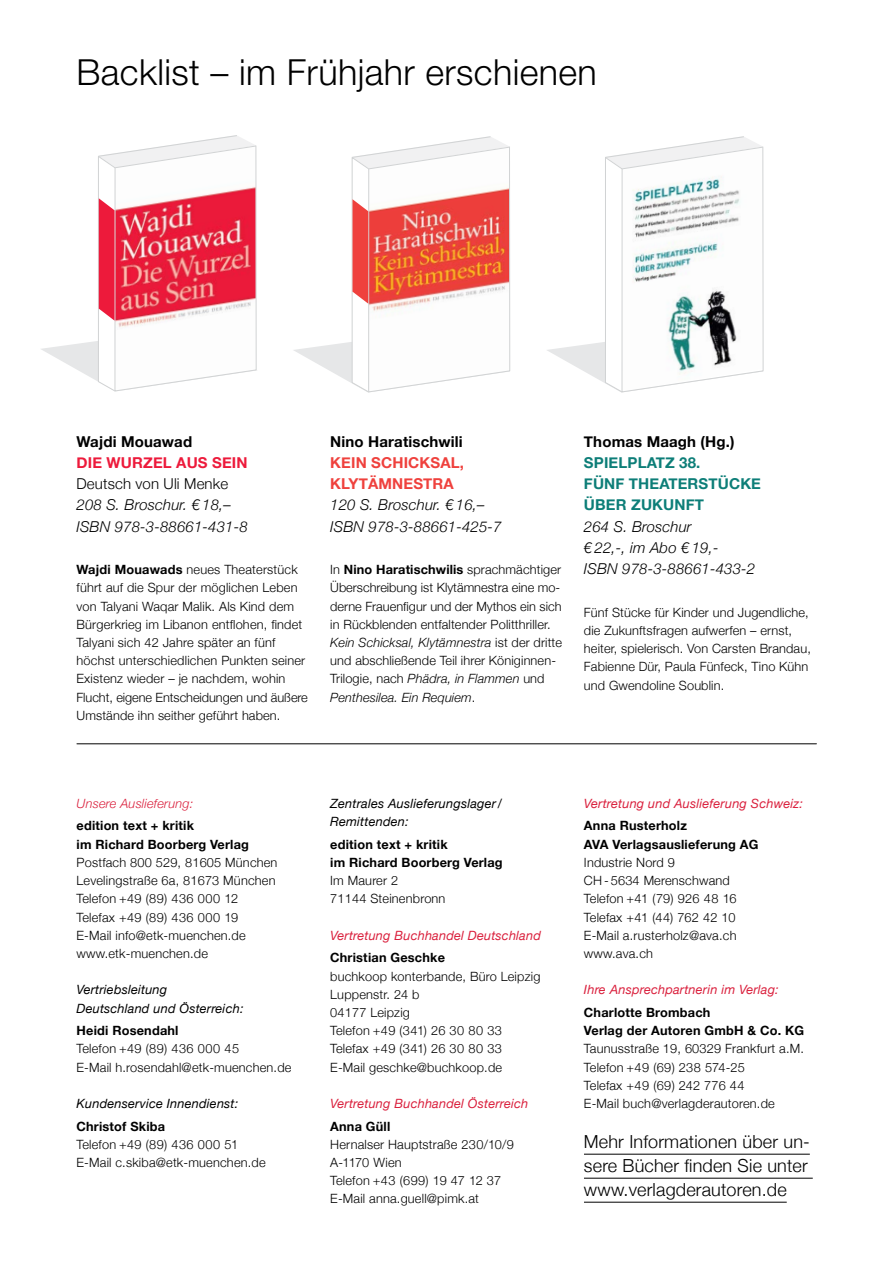
<style>
.page{position:relative;width:893px;height:1263px;background:#fff}
.page>*{position:absolute;margin:0;border:0;box-sizing:border-box;transform-origin:0 0}
.t1{font:300 36px "Helvetica Neue LT Std";letter-spacing:.01em;color:#000}
.t2{font:300 18px/24px "Helvetica Neue";letter-spacing:.01em;color:#000;text-align:justify}
.t3{font:italic 300 15px/21.3px "Helvetica Neue";letter-spacing:.01em;color:#000}
.t4{font:700 15px "Helvetica Neue";letter-spacing:.01em;color:#000}
.t5{font:700 15px/21.3px "Helvetica Neue";letter-spacing:.01em;color:#0d7e78}
.t6{font:700 15px/21.3px "Helvetica Neue";letter-spacing:.01em;color:#ef413d}
.t7{font:300 15px "Helvetica Neue";letter-spacing:.01em;color:#000}
.t8{font:700 15px "Helvetica Neue";letter-spacing:.01em;color:#ed1a3b}
.t9{font:300 12.75px/18.1px "Helvetica Neue";letter-spacing:.015em;color:#000}
.t10{font:700 12.75px/18.1px "Helvetica Neue";letter-spacing:.015em;color:#000}
.t11{font:italic 12.75px "Helvetica Neue";letter-spacing:.015em;color:#da203d}
.t12{font:italic 12.75px/18.1px "Helvetica Neue";letter-spacing:.015em;color:#000}
.t13{font:italic 300 12.75px "Helvetica Neue";letter-spacing:.015em;color:#da203d}
.s1{font-weight:700}
.s2{font-style:italic}
</style>
<div class="page">
<hr style="left:77px;top:743px;width:739px;height:1px;background:#000">
<hr style="left:584px;top:1154px;width:226px;height:1px;background:#000">
<hr style="left:584px;top:1178px;width:229px;height:1px;background:#000">
<hr style="left:584px;top:1202px;width:203px;height:1px;background:#000">
<svg style="left:41px;top:135px;width:216px;height:257px"></svg>
<svg style="left:294px;top:136px;width:216px;height:257px"></svg>
<svg style="left:547px;top:136px;width:217px;height:257px"></svg>
<h1 class="t1" style="left:77px;top:50px;width:522px">Backlist – im Frühjahr erschienen</h1>
<p class="t4" style="left:77px;top:429px;width:117px">Wajdi Mouawad</p>
<p class="t8" style="left:77px;top:451px;width:173px">DIE WURZEL AUS SEIN</p>
<p class="t7" style="left:77px;top:472px;width:153px">Deutsch von Uli Menke</p>
<p class="t3" style="left:77px;top:493px;width:173px">208 S. Broschur. € 18,–<br>ISBN 978-3-88661-431-8</p>
<p class="t9" style="left:77px;top:559px;width:233px"><span class="s1">Wajdi Mouawads</span> neues Theaterstück führt auf die Spur der möglichen Leben von Talyani Waqar Malik. Als Kind dem Bürgerkrieg im Libanon entflohen, findet Talyani sich 42 Jahre später an fünf höchst unterschiedlichen Punkten seiner Existenz wieder – je nachdem, wohin Flucht, eigene Entscheidungen und äußere Umstände ihn seither geführt haben.</p>
<p class="t4" style="left:330px;top:429px;width:134px">Nino Haratischwili</p>
<p class="t6" style="left:330px;top:452px;width:135px">KEIN SCHICKSAL,<br>KLYTÄMNESTRA</p>
<p class="t3" style="left:330px;top:493px;width:173px">120 S. Broschur. € 16,–<br>ISBN 978-3-88661-425-7</p>
<p class="t9" style="left:330px;top:559px;width:233px">In <span class="s1">Nino Haratischwilis</span> sprachmächtiger Überschreibung ist Klytämnestra eine mo&shy;derne Frauenfigur und der Mythos ein sich in Rückblenden entfaltender Politthriller.<br><span class="s2">Kein Schicksal, Klytämnestra</span> ist der dritte und abschließende Teil ihrer Königinnen-Trilogie, nach <span class="s2">Phädra, in Flammen</span> und <span class="s2">Penthesilea. Ein Requiem</span>.</p>
<p class="t4" style="left:584px;top:429px;width:152px">Thomas Maagh (Hg.)</p>
<p class="t5" style="left:584px;top:452px;width:179px">SPIELPLATZ 38.<br>FÜNF THEATERSTÜCKE<br>ÜBER ZUKUNFT</p>
<p class="t3" style="left:584px;top:515px;width:173px">264 S. Broschur<br>€ 22,-, im Abo € 19,-<br>ISBN 978-3-88661-433-2</p>
<p class="t9" style="left:584px;top:602px;width:228px">Fünf Stücke für Kinder und Jugendliche, die Zukunftsfragen aufwerfen – ernst, heiter, spielerisch. Von Carsten Brandau, Fabienne Dür, Paula Fünfeck, Tino Kühn und Gwendoline Soublin.</p>
<p class="t13" style="left:77px;top:793px;width:118px">Unsere Auslieferung:</p>
<p class="t10" style="left:77px;top:817px;width:174px">edition text + kritik<br>im Richard Boorberg Verlag</p>
<p class="t9" style="left:77px;top:852px;width:202px">Postfach 800 529, 81605 München<br>Levelingstraße 6a, 81673 München<br>Telefon +49 (89) 436 000 12<br>Telefax +49 (89) 436 000 19<br>E-Mail info@etk-muenchen.de www.etk-muenchen.de</p>
<p class="t12" style="left:77px;top:981px;width:168px">Vertriebsleitung<br>Deutschland und Österreich:</p>
<p class="t10" style="left:77px;top:1022px;width:104px">Heidi Rosendahl</p>
<p class="t9" style="left:77px;top:1039px;width:216px">Telefon +49 (89) 436 000 45<br>E-Mail h.rosendahl@etk-muenchen.de</p>
<p class="t12" style="left:77px;top:1095px;width:163px">Kundenservice Innendienst:</p>
<p class="t10" style="left:77px;top:1117px;width:90px">Christof Skiba</p>
<p class="t9" style="left:77px;top:1134px;width:191px">Telefon +49 (89) 436 000 51<br>E-Mail c.skiba@etk-muenchen.de</p>
<p class="t12" style="left:330px;top:795px;width:173px">Zentrales Auslieferungslager/<br>Remittenden:</p>
<p class="t10" style="left:330px;top:835px;width:174px">edition text + kritik<br>im Richard Boorberg Verlag</p>
<p class="t9" style="left:330px;top:871px;width:117px">Im Maurer 2<br>71144 Steinenbronn</p>
<p class="t11" style="left:330px;top:926px;width:212px">Vertretung Buchhandel Deutschland</p>
<p class="t10" style="left:330px;top:949px;width:116px">Christian Geschke</p>
<p class="t9" style="left:330px;top:966px;width:212px">buchkoop konterbande, Büro Leipzig<br>Luppenstr. 24 b<br>04177 Leipzig<br>Telefon +49 (341) 26 30 80 33<br>Telefax +49 (341) 26 30 80 33<br>E-Mail geschke@buchkoop.de</p>
<p class="t11" style="left:330px;top:1094px;width:199px">Vertretung Buchhandel Österreich</p>
<p class="t10" style="left:330px;top:1117px;width:62px">Anna Güll</p>
<p class="t9" style="left:330px;top:1134px;width:185px">Hernalser Hauptstraße 230/10/9<br>A-1170 Wien<br>Telefon +43 (699) 19 47 12 37<br>E-Mail anna.guell@pimk.at</p>
<p class="t11" style="left:584px;top:794px;width:220px">Vertretung und Auslieferung Schweiz:</p>
<p class="t10" style="left:584px;top:817px;width:176px">Anna Rusterholz<br>AVA Verlagsauslieferung AG</p>
<p class="t9" style="left:584px;top:852px;width:154px">Industrie Nord 9<br>CH - 5634 Merenschwand<br>Telefon +41 (79) 926 48 16<br>Telefax +41 (44) 762 42 10<br>E-Mail a.rusterholz@ava.ch www.ava.ch</p>
<p class="t11" style="left:584px;top:981px;width:196px">Ihre Ansprechpartnerin im Verlag:</p>
<p class="t10" style="left:584px;top:1004px;width:222px">Charlotte Brombach<br>Verlag der Autoren GmbH &amp; Co. KG</p>
<p class="t9" style="left:584px;top:1039px;width:222px">Taunusstraße 19, 60329 Frankfurt a.M.<br>Telefon +49 (69) 238 574-25<br>Telefax +49 (69) 242 776 44<br>E-Mail buch@verlagderautoren.de</p>
<h2 class="t2" style="left:584px;top:1128px;width:227px">Mehr Informationen über un&shy;sere Bücher finden Sie unter www.verlagderautoren.de</h2>
</div>
